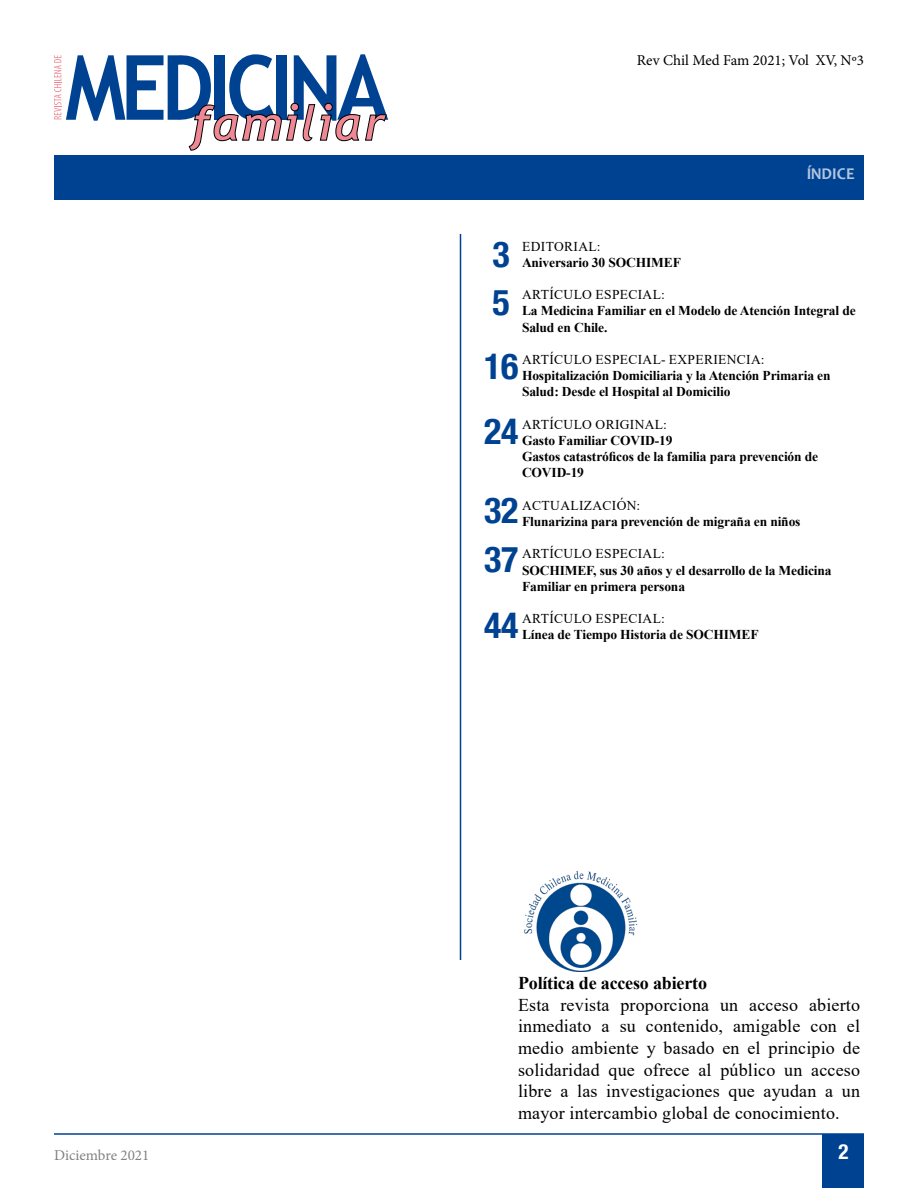
<style>
.page{position:relative;width:918px;height:1188px;background:#fff}
.page>*{position:absolute;margin:0;border:0;box-sizing:border-box;transform-origin:0 0}
.t1{font:700 condensed 36px "Helvetica Neue";color:#004292}
.t2{font:700 condensed 21px "Helvetica Neue";color:#fff}
.t3{font:18px/21.6px "Times New Roman";letter-spacing:.01em;color:#000;text-align:justify}
.t4{font:700 18px "Times New Roman";letter-spacing:-.01em;color:#000}
.t5{font:700 16.5px "Candara";color:#fff}
.t6{font:15px "Minion Pro";color:#000}
.t7{font:700 13.5px/16.2px "Times New Roman";letter-spacing:-.01em;color:#000}
.s1{font-weight:400}
</style>
<div class="page">
<div style="left:54px;top:155px;width:810px;height:45px;background:#004292"></div>
<svg style="left:54px;top:54px;width:334px;height:97px"></svg>
<div style="left:823px;top:1134px;width:41px;height:54px;background:#004292"></div>
<img style="left:524px;top:871px;width:114px;height:100px">
<hr style="left:460px;top:234px;width:1px;height:726px;background:#004292">
<hr style="left:54px;top:1133px;width:810px;height:2px;background:#004292">
<p class="t6" style="left:54px;top:1145px;width:97px">Diciembre 2021</p>
<p class="t6" style="left:637px;top:50px;width:229px">Rev Chil Med Fam 2021; Vol XV, Nº3</p>
<p class="t5" style="left:806px;top:163px;width:50px">ÍNDICE</p>
<p class="t1" style="left:493px;top:232px;width:19px">3</p>
<p class="t1" style="left:493px;top:280px;width:19px">5</p>
<p class="t1" style="left:484px;top:345px;width:36px">16</p>
<p class="t1" style="left:484px;top:410px;width:36px">24</p>
<p class="t7" style="left:522px;top:238px;width:161px"><span class="s1">EDITORIAL:<br></span>Aniversario 30 SOCHIMEF</p>
<p class="t7" style="left:522px;top:286px;width:335px"><span class="s1">ARTÍCULO ESPECIAL:<br></span>La Medicina Familiar en el Modelo de Atención Integral de<br>Salud en Chile.</p>
<p class="t7" style="left:522px;top:351px;width:310px"><span class="s1">ARTÍCULO ESPECIAL- EXPERIENCIA:<br></span>Hospitalización Domiciliaria y la Atención Primaria en<br>Salud: Desde el Hospital al Domicilio</p>
<p class="t7" style="left:522px;top:416px;width:298px"><span class="s1">ARTÍCULO ORIGINAL:<br></span>Gasto Familiar COVID-19<br>Gastos catastróficos de la familia para prevención de<br>COVID-19</p>
<p class="t7" style="left:522px;top:497px;width:280px"><span class="s1">ACTUALIZACIÓN:<br></span>Flunarizina para prevención de migraña en niños</p>
<p class="t7" style="left:522px;top:545px;width:311px"><span class="s1">ARTÍCULO ESPECIAL:<br></span>SOCHIMEF, sus 30 años y el desarrollo de la Medicina<br>Familiar en primera persona</p>
<p class="t7" style="left:522px;top:610px;width:238px"><span class="s1">ARTÍCULO ESPECIAL:<br></span>Línea de Tiempo Historia de SOCHIMEF</p>
<p class="t1" style="left:484px;top:489px;width:36px">32</p>
<p class="t1" style="left:484px;top:538px;width:36px">37</p>
<p class="t1" style="left:484px;top:604px;width:36px">44</p>
<p class="t4" style="left:518px;top:970px;width:190px">Política de acceso abierto</p>
<p class="t3" style="left:518px;top:993px;width:344px">Esta revista proporciona un acceso abierto inmediato a su contenido, amigable con el medio ambiente y basado en el principio de solidaridad que ofrece al público un acceso libre a las investigaciones que ayudan a un mayor intercambio global de conocimiento.</p>
<p class="t2" style="left:839px;top:1139px;width:12px">2</p>
</div>
